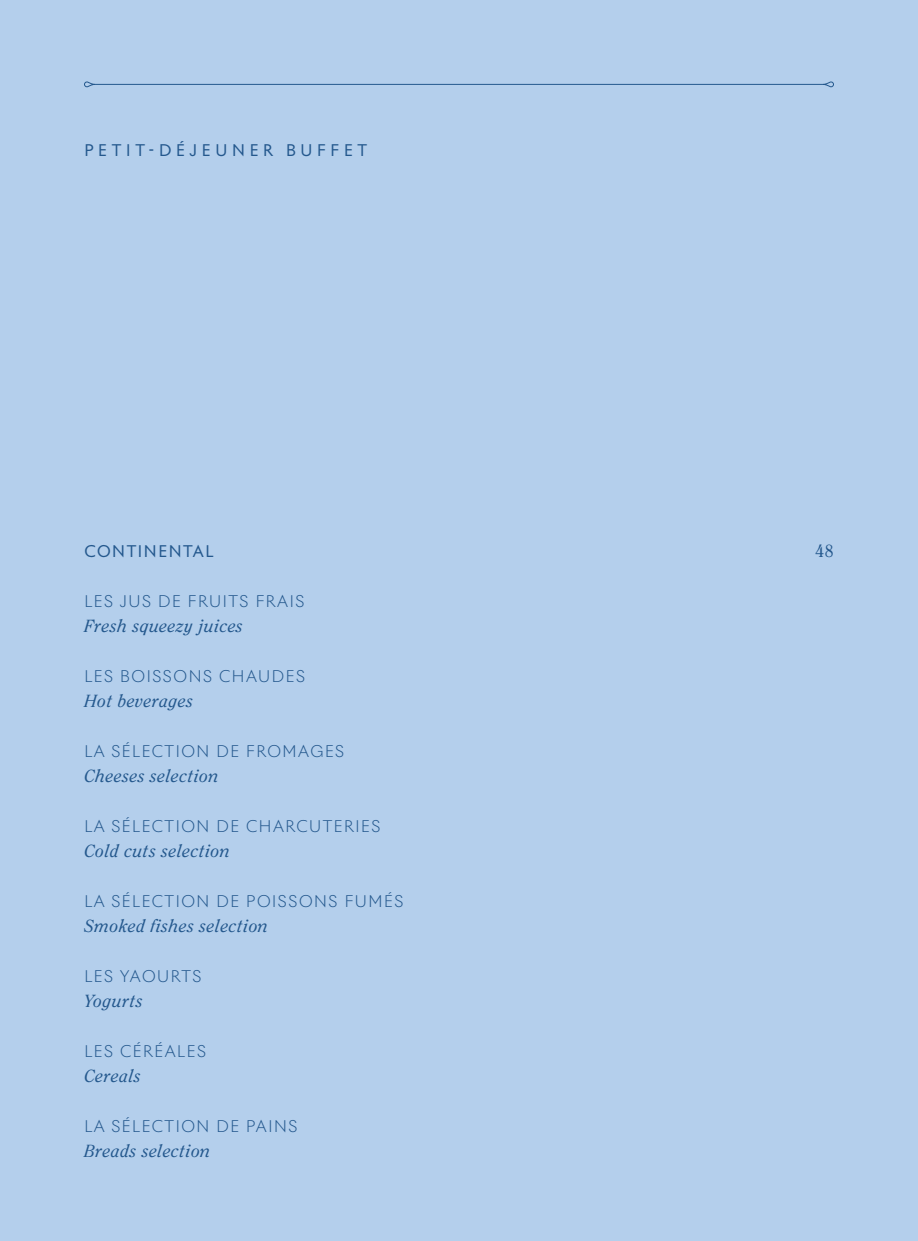
<style>
.page{position:relative;width:918px;height:1241px;background:#fff}
.page>*{position:absolute;margin:0;border:0;box-sizing:border-box;transform-origin:0 0}
.t1{font:italic 17.5px "Clearface Std";letter-spacing:.03em;color:#24588d}
.t2{font:17.5px "Clearface Std";color:#24588d}
.t3{font:300 15.75px "Riviera Nights";letter-spacing:.1em;color:#24588d}
.t4{font:15.75px "Riviera Nights";letter-spacing:.3em;color:#24588d}
.t5{font:15.75px "Riviera Nights";letter-spacing:.1em;color:#24588d}
</style>
<div class="page">
<div style="left:0;top:0;width:918px;height:1240px;background:#b4cfec"></div>
<svg style="left:84px;top:81px;width:750px;height:6px"></svg>
<p class="t4" style="left:84px;top:140px;width:284px">PETIT-DÉJEUNER BUFFET</p>
<p class="t5" style="left:84px;top:540px;width:131px">CONTINENTAL</p>
<p class="t2" style="left:815px;top:540px;width:20px">48</p>
<p class="t3" style="left:84px;top:591px;width:221px">LES JUS DE FRUITS FRAIS</p>
<p class="t1" style="left:84px;top:615px;width:160px">Fresh squeezy juices</p>
<p class="t3" style="left:84px;top:666px;width:222px">LES BOISSONS CHAUDES</p>
<p class="t1" style="left:84px;top:690px;width:110px">Hot beverages</p>
<p class="t3" style="left:84px;top:741px;width:261px">LA SÉLECTION DE FROMAGES</p>
<p class="t1" style="left:84px;top:765px;width:136px">Cheeses selection</p>
<p class="t3" style="left:84px;top:816px;width:298px">LA SÉLECTION DE CHARCUTERIES</p>
<p class="t1" style="left:84px;top:840px;width:147px">Cold cuts selection</p>
<p class="t3" style="left:84px;top:891px;width:320px">LA SÉLECTION DE POISSONS FUMÉS</p>
<p class="t1" style="left:84px;top:915px;width:185px">Smoked fishes selection</p>
<p class="t3" style="left:84px;top:966px;width:119px">LES YAOURTS</p>
<p class="t1" style="left:84px;top:990px;width:60px">Yogurts</p>
<p class="t3" style="left:84px;top:1041px;width:123px">LES CÉRÉALES</p>
<p class="t1" style="left:84px;top:1065px;width:58px">Cereals</p>
<p class="t3" style="left:84px;top:1116px;width:215px">LA SÉLECTION DE PAINS</p>
<p class="t1" style="left:84px;top:1140px;width:127px">Breads selection</p>
</div>
